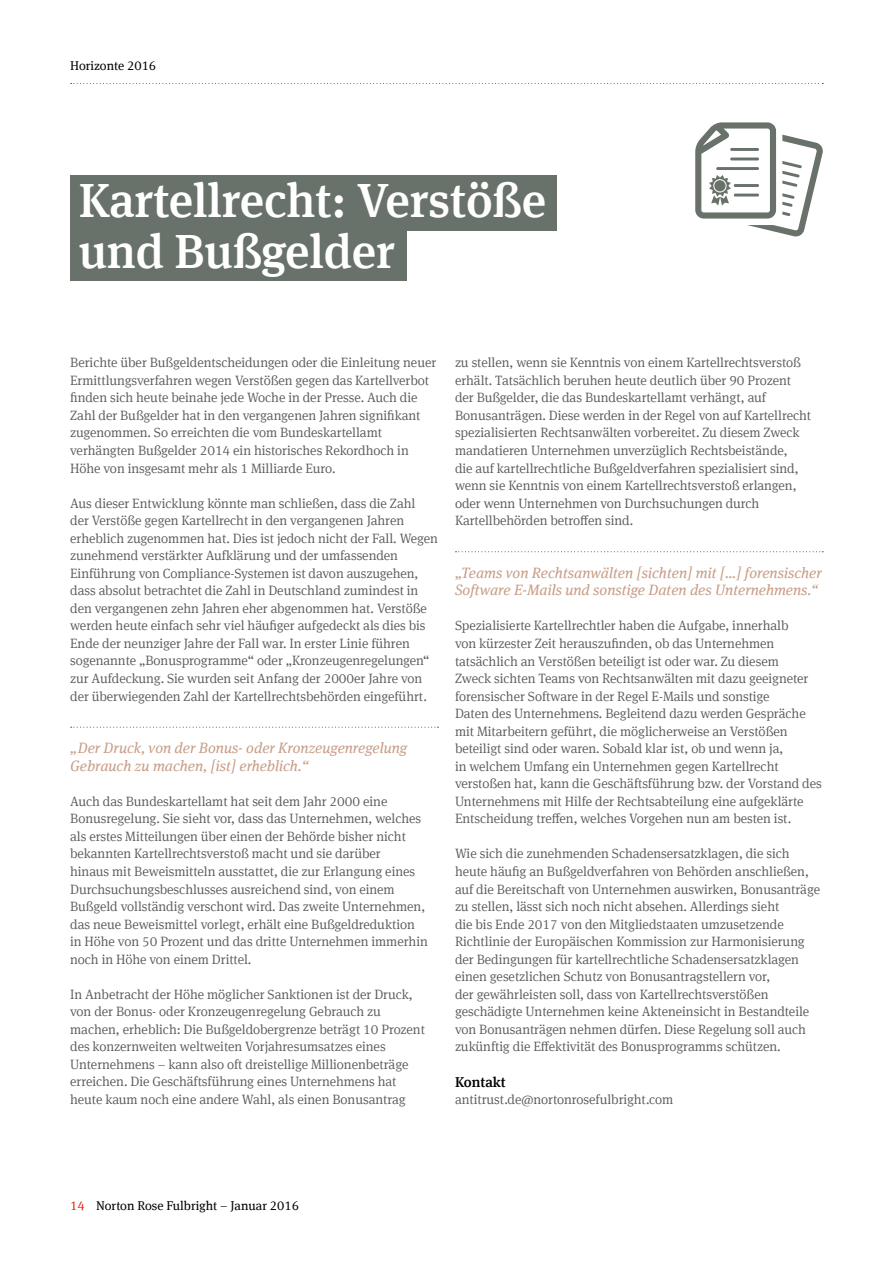
<style>
.page{position:relative;width:893px;height:1263px;background:#fff}
.page>*{position:absolute;margin:0;border:0;box-sizing:border-box;transform-origin:0 0}
.t1{font:500 48px/51px "Meta Serif Offc Pro";letter-spacing:-.005em;color:#fff}
.t2{font:italic 15px/17.5px "Meta Serif Offc Pro";color:#c99e88}
.t3{font:500 14.25px "Meta Serif Offc Pro";color:#000}
.t4{font:300 13.5px/17.5px "Meta Serif Offc Pro";letter-spacing:-.005em;color:#5c585b}
.t5{font:12.75px "Meta Serif Offc Pro";color:#000}
.s1{color:#e42313}
</style>
<div class="page">
<svg style="left:71px;top:83px;width:752px;height:1px"></svg>
<div style="left:70px;top:175px;width:487px;height:55px;background:#68726a"></div>
<div style="left:70px;top:225px;width:336px;height:56px;background:#68726a"></div>
<svg style="left:71px;top:727px;width:367px;height:1px"></svg>
<svg style="left:455px;top:551px;width:368px;height:1px"></svg>
<svg style="left:695px;top:122px;width:128px;height:115px"></svg>
<p class="t5" style="left:70px;top:56px;width:88px">Horizonte 2016</p>
<h1 class="t1" style="left:79px;top:172px;width:469px">Kartellrecht: Verstöße und Bußgelder</h1>
<p class="t4" style="left:70px;top:353px;width:368px">Berichte über Bußgeldentscheidungen oder die Einleitung neuer Ermittlungsverfahren wegen Verstößen gegen das Kartellverbot finden sich heute beinahe jede Woche in der Presse. Auch die Zahl der Bußgelder hat in den vergangenen Jahren signifikant zugenommen. So erreichten die vom Bundeskartellamt verhängten Bußgelder 2014 ein historisches Rekordhoch in Höhe von insgesamt mehr als 1 Milliarde Euro.</p>
<p class="t4" style="left:70px;top:493px;width:369px">Aus dieser Entwicklung könnte man schließen, dass die Zahl<br>der Verstöße gegen Kartellrecht in den vergangenen Jahren erheblich zugenommen hat. Dies ist jedoch nicht der Fall. Wegen zunehmend verstärkter Aufklärung und der umfassenden Einführung von Compliance-Systemen ist davon auszugehen, dass absolut betrachtet die Zahl in Deutschland zumindest in den vergangenen zehn Jahren eher abgenommen hat. Verstöße werden heute einfach sehr viel häufiger aufgedeckt als dies bis Ende der neunziger Jahre der Fall war. In erster Linie führen sogenannte „Bonusprogramme“ oder „Kronzeugenregelungen“ zur Aufdeckung. Sie wurden seit Anfang der 2000er Jahre von der überwiegenden Zahl der Kartellrechtsbehörden eingeführt.</p>
<p class="t2" style="left:70px;top:738px;width:339px">„Der Druck, von der Bonus- oder Kronzeugenregelung<br>Gebrauch zu machen, [ist] erheblich.“</p>
<p class="t4" style="left:70px;top:792px;width:359px">Auch das Bundeskartellamt hat seit dem Jahr 2000 eine Bonusregelung. Sie sieht vor, dass das Unternehmen, welches als erstes Mitteilungen über einen der Behörde bisher nicht bekannten Kartellrechtsverstoß macht und sie darüber<br>hinaus mit Beweismitteln ausstattet, die zur Erlangung eines Durchsuchungsbeschlusses ausreichend sind, von einem Bußgeld vollständig verschont wird. Das zweite Unternehmen, das neue Beweismittel vorlegt, erhält eine Bußgeldreduktion in Höhe von 50 Prozent und das dritte Unternehmen immerhin noch in Höhe von einem Drittel.</p>
<p class="t4" style="left:70px;top:985px;width:356px">In Anbetracht der Höhe möglicher Sanktionen ist der Druck, von der Bonus- oder Kronzeugenregelung Gebrauch zu machen, erheblich: Die Bußgeldobergrenze beträgt 10 Prozent des konzernweiten weltweiten Vorjahresumsatzes eines Unternehmens – kann also oft dreistellige Millionenbeträge erreichen. Die Geschäftsführung eines Unternehmens hat heute kaum noch eine andere Wahl, als einen Bonusantrag</p>
<p class="t4" style="left:455px;top:353px;width:358px">zu stellen, wenn sie Kenntnis von einem Kartellrechtsverstoß erhält. Tatsächlich beruhen heute deutlich über 90 Prozent der Bußgelder, die das Bundeskartellamt verhängt, auf Bonusanträgen. Diese werden in der Regel von auf Kartellrecht spezialisierten Rechtsanwälten vorbereitet. Zu diesem Zweck mandatieren Unternehmen unverzüglich Rechtsbeistände,<br>die auf kartellrechtliche Bußgeldverfahren spezialisiert sind, wenn sie Kenntnis von einem Kartellrechtsverstoß erlangen, oder wenn Unternehmen von Durchsuchungen durch Kartellbehörden betroffen sind.</p>
<p class="t2" style="left:455px;top:563px;width:368px">„Teams von Rechtsanwälten [sichten] mit […] forensischer<br>Software E-Mails und sonstige Daten des Unternehmens.“</p>
<p class="t4" style="left:455px;top:616px;width:368px">Spezialisierte Kartellrechtler haben die Aufgabe, innerhalb<br>von kürzester Zeit herauszufinden, ob das Unternehmen tatsächlich an Verstößen beteiligt ist oder war. Zu diesem<br>Zweck sichten Teams von Rechtsanwälten mit dazu geeigneter forensischer Software in der Regel E-Mails und sonstige<br>Daten des Unternehmens. Begleitend dazu werden Gespräche mit Mitarbeitern geführt, die möglicherweise an Verstößen beteiligt sind oder waren. Sobald klar ist, ob und wenn ja,<br>in welchem Umfang ein Unternehmen gegen Kartellrecht verstoßen hat, kann die Geschäftsführung bzw. der Vorstand des Unternehmens mit Hilfe der Rechtsabteilung eine aufgeklärte Entscheidung treffen, welches Vorgehen nun am besten ist.</p>
<p class="t4" style="left:455px;top:844px;width:367px">Wie sich die zunehmenden Schadensersatzklagen, die sich heute häufig an Bußgeldverfahren von Behörden anschließen, auf die Bereitschaft von Unternehmen auswirken, Bonusanträge zu stellen, lässt sich noch nicht absehen. Allerdings sieht<br>die bis Ende 2017 von den Mitgliedstaaten umzusetzende Richtlinie der Europäischen Kommission zur Harmonisierung der Bedingungen für kartellrechtliche Schadensersatzklagen einen gesetzlichen Schutz von Bonusantragstellern vor,<br>der gewährleisten soll, dass von Kartellrechtsverstößen geschädigte Unternehmen keine Akteneinsicht in Bestandteile von Bonusanträgen nehmen dürfen. Diese Regelung soll auch zukünftig die Effektivität des Bonusprogramms schützen.</p>
<p class="t3" style="left:455px;top:1071px;width:52px">Kontakt</p>
<p class="t4" style="left:455px;top:1090px;width:220px">antitrust.de@nortonrosefulbright.com</p>
<p class="t5" style="left:70px;top:1197px;width:230px"><span class="s1">14</span> Norton Rose Fulbright – Januar 2016</p>
</div>
